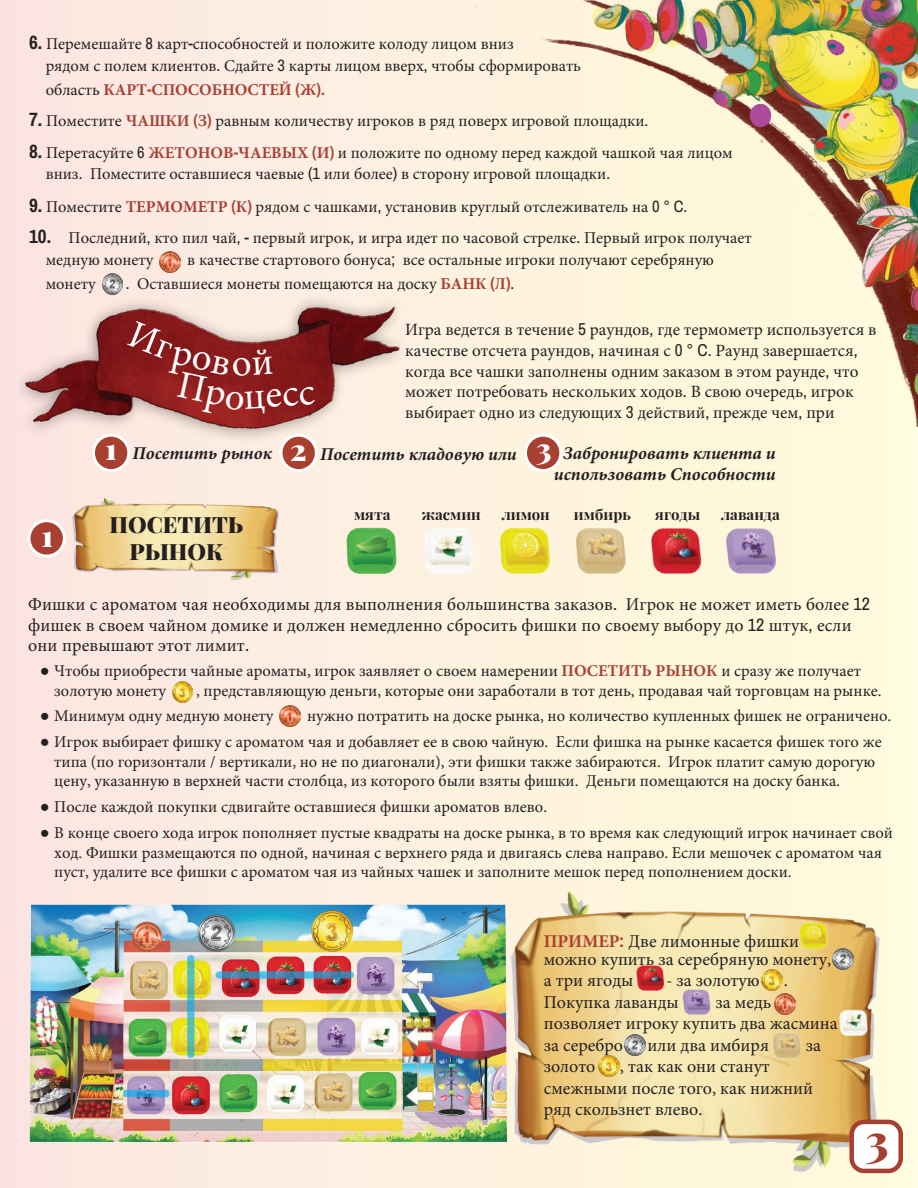
<style>
.page{position:relative;width:918px;height:1188px;background:#fff}
.page>*{position:absolute;margin:0;border:0;box-sizing:border-box;transform-origin:0 0}
.t1{font:900 45px "Playfair Display";color:#a84032}
.t2{font:39px "Minion Pro";color:#fff}
.t3{font:900 30px "Playfair Display";color:#fff}
.t4{font:900 22.5px/27px "Playfair Display";letter-spacing:-.005em;color:#231f20;text-align:center}
.t5{font:18px/21.6px "Minion Pro";color:#231f20}
.t6{font:italic 700 18px/20.5px "Minion Pro";color:#231f20;text-align:center}
.t7{font:17.25px/20.7px "Minion Pro";color:#231f20}
.t8{font:16.5px/19.6px "Minion Pro";color:#231f20}
.t9{font:700 15px "Playfair Display";color:#231f20}
.s1{font-family:"Archivo Narrow";font-weight:700;font-size:19.2px}
.s2{font-family:"Archivo Narrow"}
.s3{font-weight:700;color:#a94033}
.s4{font-family:"Archivo Narrow";font-weight:700;color:#a94033}
.s5{font-family:"Playfair Display";font-weight:900;font-style:normal;font-size:30px;color:#fff}
.s6{font-family:"Arial"}
</style>
<div class="page">
<div style="left:0;top:0;width:918px;height:1188px;background:linear-gradient(to right,#fce6e3,#fffcdc)"></div>
<img style="left:470px;top:1px;width:447px;height:426px">
<img style="left:46px;top:527px;width:258px;height:65px">
<img style="left:522px;top:833px;width:396px;height:355px">
<div style="left:29px;top:521px;width:35px;height:35px;background:#a84032;border-radius:50%"></div>
<div style="left:27px;top:519px;width:39px;height:39px;border:3px solid #fff;border-radius:50%"></div>
<div style="left:323px;top:287px;width:502px;height:439px;background:#fef4dc"></div>
<img style="left:797px;top:921px;width:33px;height:32px">
<img style="left:633px;top:963px;width:33px;height:32px">
<img style="left:172px;top:681px;width:21px;height:21px">
<img style="left:833px;top:949px;width:21px;height:21px">
<img style="left:279px;top:706px;width:21px;height:21px">
<img style="left:762px;top:970px;width:21px;height:21px">
<img style="left:680px;top:987px;width:33px;height:32px">
<img style="left:774px;top:994px;width:21px;height:21px">
<img style="left:836px;top:1008px;width:33px;height:32px">
<img style="left:770px;top:1030px;width:33px;height:32px">
<img style="left:624px;top:1034px;width:21px;height:21px">
<img style="left:598px;top:1055px;width:21px;height:21px">
<div style="left:525px;top:435px;width:36px;height:36px;background:#a84032;border-radius:50%"></div>
<div style="left:524px;top:434px;width:38px;height:38px;border:3px solid #fff;border-radius:50%"></div>
<img style="left:2px;top:796px;width:520px;height:392px">
<svg style="left:216px;top:971px;width:138px;height:8px"></svg>
<svg style="left:187px;top:955px;width:7px;height:103px"></svg>
<svg style="left:123px;top:1090px;width:46px;height:7px"></svg>
<div style="left:852px;top:1122px;width:49px;height:49px;background:#fff;border-radius:13px"></div>
<div style="left:849px;top:1120px;width:54px;height:53px;border:4px solid #a84032;border-radius:13px"></div>
<img style="left:19px;top:217px;width:390px;height:310px">
<svg style="left:127px;top:321px;width:146px;height:95px;background:#983635"></svg>
<p class="t8" style="left:46px;top:33px;width:537px;line-height:22.8px;text-indent:-16px"><span class="s1">6.</span> Перемешайте <span class="s2">8</span> карт<span class="s2">-</span>способностей и положите колоду лицом вниз<br>рядом с полем клиентов<span class="s2">.</span> Сдайте <span class="s2">3</span> карты лицом вверх<span class="s2">,</span> чтобы сформировать область <span class="s3">КАРТ</span><span class="s4">-</span><span class="s3">СПОСОБНОСТЕЙ</span> <span class="s4">(</span><span class="s3">Ж</span><span class="s4">).</span></p>
<p class="t8" style="left:29px;top:111px;width:621px"><span class="s1">7.</span> Поместите <span class="s3">ЧАШКИ</span> <span class="s4">(</span><span class="s3">З</span><span class="s4">)</span> равным количеству игроков в ряд поверх игровой площадки<span class="s2">.</span></p>
<p class="t8" style="left:46px;top:143px;width:689px;line-height:21.1px;text-indent:-16px"><span class="s1">8.</span> Перетасуйте <span class="s2">6</span> <span class="s3">ЖЕТОНОВ</span><span class="s4">-</span><span class="s3">ЧАЕВЫХ</span> <span class="s4">(</span><span class="s3">И</span><span class="s4">)</span> и положите по одному перед каждой чашкой чая лицом вниз<span class="s2">.</span> Поместите оставшиеся чаевые <span class="s2">(1</span> или более<span class="s2">)</span> в сторону игровой площадки<span class="s2">.</span></p>
<p class="t8" style="left:29px;top:197px;width:660px"><span class="s1">9.</span> Поместите <span class="s3">ТЕРМОМЕТР</span> <span class="s4">(</span><span class="s3">К</span><span class="s4">)</span> рядом с чашками<span class="s2">,</span> установив круглый отслеживатель на <span class="s2">0 ° C.</span></p>
<p class="t8" style="left:46px;top:227px;width:708px;line-height:22.2px;text-indent:-16px"><span class="s1">10.</span> Последний<span class="s2">,</span> кто пил чай<span class="s2">, -</span> первый игрок<span class="s2">,</span> и игра идет по часовой стрелке<span class="s2">.</span> Первый игрок получает медную монету</p>
<p class="t8" style="left:187px;top:250px;width:528px">в качестве стартового бонуса<span class="s2">;</span> все остальные игроки получают серебряную</p>
<p class="t8" style="left:46px;top:274px;width:51px">монету</p>
<p class="t8" style="left:126px;top:274px;width:390px"><span class="s2">.</span> Оставшиеся монеты помещаются на доску <span class="s3">БАНК</span> <span class="s4">(</span><span class="s3">Л</span><span class="s4">)</span><span class="s2">.</span></p>
<p class="t7" style="left:405px;top:320px;width:473px">Игра ведется в течение <span class="s2">5</span> раундов<span class="s2">,</span> где термометр используется в качестве отсчета раундов<span class="s2">,</span> начиная с <span class="s2">0 ° C.</span> Раунд завершается<span class="s2">, </span>когда все чашки заполнены одним заказом в этом раунде<span class="s2">,</span> что может потребовать нескольких ходов<span class="s2">.</span> В свою очередь<span class="s2">,</span> игрок выбирает одно из следующих <span class="s2">3</span> действий<span class="s2">,</span> прежде чем<span class="s2">,</span> при</p>
<h2 class="t2" style="left:242px;top:370px;width:73px;rotate:-4deg">цеcc</h2>
<p class="t6" style="left:133px;top:443px;width:141px">Посетить рынок</p>
<p class="t6" style="left:554px;top:443px;width:223px">Забронировать клиента и использовать Способности</p>
<p class="t6" style="left:320px;top:444px;width:233px">Посетить кладовую или <span class="s5">3</span></p>
<h3 class="t3" style="left:105px;top:425px;width:13px">1</h3>
<h3 class="t3" style="left:290px;top:426px;width:18px">2</h3>
<h3 class="t3" style="left:41px;top:512px;width:13px">1</h3>
<h3 class="t4" style="left:109px;top:509px;width:135px">ПОСЕТИТЬ<br>РЫНОК</h3>
<p class="t9" style="left:354px;top:502px;width:38px">мята</p>
<p class="t9" style="left:422px;top:502px;width:60px">жасмин</p>
<p class="t9" style="left:502px;top:502px;width:50px">лимон</p>
<p class="t9" style="left:574px;top:502px;width:58px">имбирь</p>
<p class="t9" style="left:655px;top:502px;width:46px">ягоды</p>
<p class="t9" style="left:721px;top:502px;width:60px">лаванда</p>
<p class="t5" style="left:28px;top:594px;width:843px;line-height:20.5px">Фишки с ароматом чая необходимы для выполнения большинства заказов<span class="s2">.</span> Игрок не может иметь более <span class="s2">12 </span>фишек в своем чайном домике и должен немедленно сбросить фишки по своему выбору до <span class="s2">12</span> штук<span class="s2">,</span> если они превышают этот лимит<span class="s2">.</span></p>
<p class="t8" style="left:54px;top:661px;width:808px;text-indent:-15px"><span class="s6">●</span> Чтобы приобрести чайные ароматы, игрок заявляет о своем намерении <span class="s3">ПОСЕТИТЬ РЫНОК</span> и сразу же получает золотую монету</p>
<p class="t8" style="left:196px;top:681px;width:687px">, представляющую деньги, которые они заработали в тот день, продавая чай торговцам на рынке.</p>
<p class="t8" style="left:40px;top:706px;width:235px"><span class="s6">●</span> Минимум одну медную монету</p>
<p class="t8" style="left:307px;top:706px;width:586px">нужно потратить на доске рынка, но количество купленных фишек не ограничено.</p>
<p class="t8" style="left:54px;top:732px;width:829px;text-indent:-15px"><span class="s6">●</span> Игрок выбирает фишку с ароматом чая и добавляет ее в свою чайную. Если фишка на рынке касается фишек того же типа (по горизонтали / вертикали, но не по диагонали), эти фишки также забираются. Игрок платит самую дорогую цену, указанную в верхней части столбца, из которого были взяты фишки. Деньги помещаются на доску банка.</p>
<p class="t8" style="left:40px;top:797px;width:509px"><span class="s6">●</span> После каждой покупки сдвигайте оставшиеся фишки ароматов влево.</p>
<p class="t8" style="left:54px;top:823px;width:840px;text-indent:-15px"><span class="s6">●</span> В конце своего хода игрок пополняет пустые квадраты на доске рынка, в то время как следующий игрок начинает свой ход. Фишки размещаются по одной, начиная с верхнего ряда и двигаясь слева направо. Если мешочек с ароматом чая пуст, удалите все фишки с ароматом чая из чайных чашек и заполните мешок перед пополнением доски.</p>
<p class="t5" style="left:544px;top:932px;width:289px;line-height:17.9px"><span class="s3">ПРИМЕР</span><span class="s4">:</span> Две лимонные фишки можно купить за серебряную монету,</p>
<p class="t5" style="left:544px;top:970px;width:91px">а три ягоды</p>
<p class="t5" style="left:666px;top:970px;width:95px">- за золотую</p>
<p class="t5" style="left:784px;top:970px;width:6px">.</p>
<p class="t5" style="left:544px;top:991px;width:137px">Покупка лаванды</p>
<p class="t5" style="left:544px;top:991px;width:296px;text-indent:172px">за медь позволяет игроку купить два жасмина за серебро</p>
<p class="t5" style="left:648px;top:1034px;width:123px">или два имбиря</p>
<p class="t5" style="left:806px;top:1034px;width:17px">за</p>
<p class="t5" style="left:544px;top:1056px;width:271px;text-indent:76px">, так как они станут смежными после того, как нижний ряд скользнет влево.</p>
<p class="t5" style="left:544px;top:1056px;width:53px">золото</p>
<h1 class="t1" style="left:865px;top:1104px;width:25px">3</h1>
</div>
